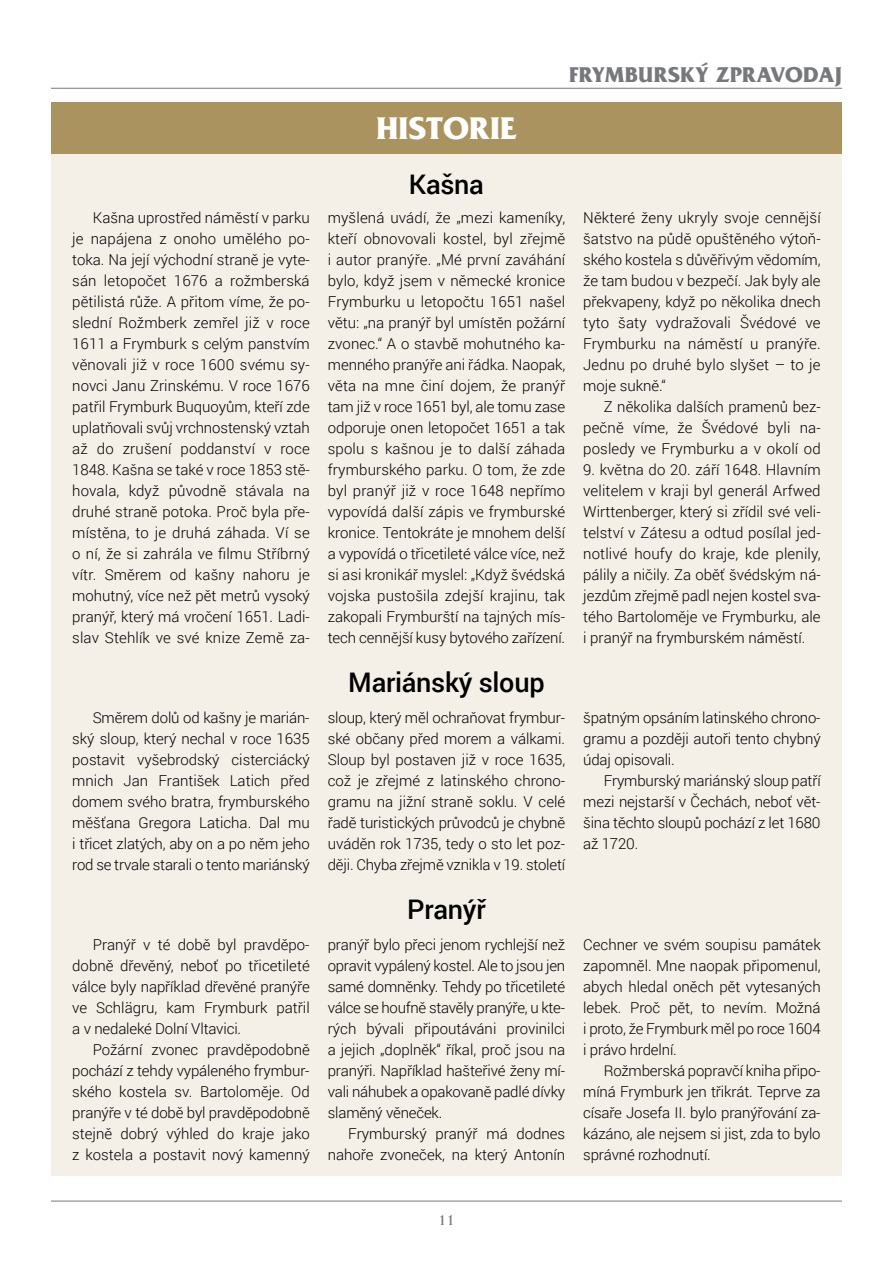
<style>
.page{position:relative;width:893px;height:1263px;background:#fff}
.page>*{position:absolute;margin:0;border:0;box-sizing:border-box;transform-origin:0 0}
.t1{font:33px "France CE Bold";letter-spacing:.01em;color:#fff}
.t2{font:500 27px "Roboto";letter-spacing:-.01em;color:#000}
.t3{font:22.5px "France CE Bold";letter-spacing:.015em;color:#76787c}
.t4{font:300 15px/21px "Roboto";letter-spacing:-.005em;color:#000;text-align:justify}
.t5{font:15px "France CE";color:#76787c}
</style>
<div class="page">
<div style="left:51px;top:102px;width:791px;height:1074px;background:#f4efe7"></div>
<hr style="left:51px;top:1201px;width:791px;height:1px;background:#76787c">
<hr style="left:51px;top:88px;width:791px;height:1px;background:#76787c">
<div style="left:51px;top:102px;width:791px;height:51px;background:#ab9360"></div>
<p class="t1" style="left:377px;top:109px;width:142px">HISTORIE</p>
<p class="t2" style="left:409px;top:165px;width:77px">Kašna</p>
<p class="t3" style="left:569px;top:61px;width:274px">FRYMBURSKÝ ZPRAVODAJ</p>
<p class="t4" style="left:72px;top:207px;width:239px;text-indent:21px">Kašna uprostřed náměstí v parku je napájena z onoho umělého po&shy;toka. Na její východní straně je vyte&shy;sán letopočet 1676 a rožmberská pětilistá růže. A přitom víme, že po&shy;slední Rožmberk zemřel již v roce 1611 a Frymburk s celým panstvím věnovali již v roce 1600 svému sy&shy;novci Janu Zrinskému. V roce 1676 patřil Frymburk Buquoyům, kteří zde uplatňovali svůj vrchnostenský vztah až do zrušení poddanství v roce 1848. Kašna se také v roce 1853 stě&shy;hovala, když původně stávala na druhé straně potoka. Proč byla pře&shy;místěna, to je druhá záhada. Ví se o ní, že si zahrála ve filmu Stříbrný vítr. Směrem od kašny nahoru je mohutný, více než pět metrů vysoký pranýř, který má vročení 1651. Ladi&shy;slav Stehlík ve své knize Země za-</p>
<p class="t4" style="left:328px;top:207px;width:239px">myšlená uvádí, že „mezi kameníky, kteří obnovovali kostel, byl zřejmě i autor pranýře. „Mé první zaváhání bylo, když jsem v německé kronice Frymburku u letopočtu 1651 našel větu: „na pranýř byl umístěn požární zvonec.“ A o stavbě mohutného ka&shy;menného pranýře ani řádka. Naopak, věta na mne činí dojem, že pranýř tam již v roce 1651 byl, ale tomu zase odporuje onen letopočet 1651 a tak spolu s kašnou je to další záhada frymburského parku. O tom, že zde byl pranýř již v roce 1648 nepřímo vypovídá další zápis ve frymburské kronice. Tentokráte je mnohem delší a vypovídá o třicetileté válce více, než si asi kronikář myslel: „Když švédská vojska pustošila zdejší krajinu, tak zakopali Frymburští na tajných mís&shy;tech cennější kusy bytového zařízení.</p>
<p class="t4" style="left:583px;top:207px;width:239px">Některé ženy ukryly svoje cennější šatstvo na půdě opuštěného výtoň&shy;ského kostela s důvěřivým vědomím, že tam budou v bezpečí. Jak byly ale překvapeny, když po několika dnech tyto šaty vydražovali Švédové ve Frymburku na náměstí u pranýře.<br>Jednu po druhé bylo slyšet – to je moje sukně.“</p>
<p class="t4" style="left:583px;top:396px;width:239px;text-indent:20px">Z několika dalších pramenů bez&shy;pečně víme, že Švédové byli na&shy;posledy ve Frymburku a v okolí od</p>
<p class="t4" style="left:583px;top:459px;width:239px">9. května do 20. září 1648. Hlavním velitelem v kraji byl generál Arfwed Wirttenberger, který si zřídil své veli&shy;telství v Zátesu a odtud posílal jed&shy;notlivé houfy do kraje, kde plenily, pálily a ničily. Za oběť švédským ná&shy;jezdům zřejmě padl nejen kostel sva&shy;tého Bartoloměje ve Frymburku, ale i pranýř na frymburském náměstí.</p>
<p class="t2" style="left:348px;top:664px;width:198px">Mariánský sloup</p>
<p class="t4" style="left:72px;top:707px;width:239px;text-indent:20px">Směrem dolů od kašny je marián&shy;ský sloup, který nechal v roce 1635 postavit vyšebrodský cisterciácký mnich Jan František Latich před domem svého bratra, frymburského měšťana Gregora Laticha. Dal mu i třicet zlatých, aby on a po něm jeho rod se trvale starali o tento mariánský</p>
<p class="t4" style="left:328px;top:707px;width:239px">sloup, který měl ochraňovat frymbur&shy;ské občany před morem a válkami.<br>Sloup byl postaven již v roce 1635, což je zřejmé z latinského chrono&shy;gramu na jižní straně soklu. V celé řadě turistických průvodců je chybně uváděn rok 1735, tedy o sto let poz&shy;ději. Chyba zřejmě vznikla v 19. století</p>
<p class="t4" style="left:583px;top:707px;width:239px">špatným opsáním latinského chrono&shy;gramu a později autoři tento chybný údaj opisovali.</p>
<p class="t4" style="left:583px;top:770px;width:239px;text-indent:20px">Frymburský mariánský sloup patří mezi nejstarší v Čechách, neboť vět&shy;šina těchto sloupů pochází z let 1680 až 1720.</p>
<p class="t4" style="left:72px;top:934px;width:239px;text-indent:20px">Pranýř v té době byl pravděpo&shy;dobně dřevěný, neboť po třicetileté válce byly například dřevěné pranýře ve Schlägru, kam Frymburk patřil a v nedaleké Dolní Vltavici.</p>
<p class="t4" style="left:72px;top:1039px;width:239px;text-indent:21px">Požární zvonec pravděpodobně pochází z tehdy vypáleného frymbur&shy;ského kostela sv. Bartoloměje. Od pranýře v té době byl pravděpodobně stejně dobrý výhled do kraje jako z kostela a postavit nový kamenný</p>
<p class="t2" style="left:407px;top:891px;width:80px">Pranýř</p>
<p class="t4" style="left:328px;top:934px;width:239px">pranýř bylo přeci jenom rychlejší než opravit vypálený kostel. Ale to jsou jen samé domněnky. Tehdy po třicetileté válce se houfně stavěly pranýře, u kte&shy;rých bývali připoutáváni provinilci a jejich „doplněk“ říkal, proč jsou na pranýři. Například hašteřivé ženy mí&shy;vali náhubek a opakovaně padlé dívky slaměný věneček.</p>
<p class="t4" style="left:328px;top:1123px;width:239px;text-align:right">Frymburský pranýř má dodnes nahoře zvoneček, na který Antonín</p>
<p class="t4" style="left:583px;top:934px;width:239px">Cechner ve svém soupisu památek zapomněl. Mne naopak připomenul, abych hledal oněch pět vytesaných lebek. Proč pět, to nevím. Možná i proto, že Frymburk měl po roce 1604 i právo hrdelní.</p>
<p class="t4" style="left:583px;top:1060px;width:239px;text-indent:21px">Rožmberská popravčí kniha připo&shy;míná Frymburk jen třikrát. Teprve za císaře Josefa II. bylo pranýřování za&shy;kázáno, ale nejsem si jist, zda to bylo správné rozhodnutí.</p>
<p class="t5" style="left:438px;top:1212px;width:18px">11</p>
</div>
